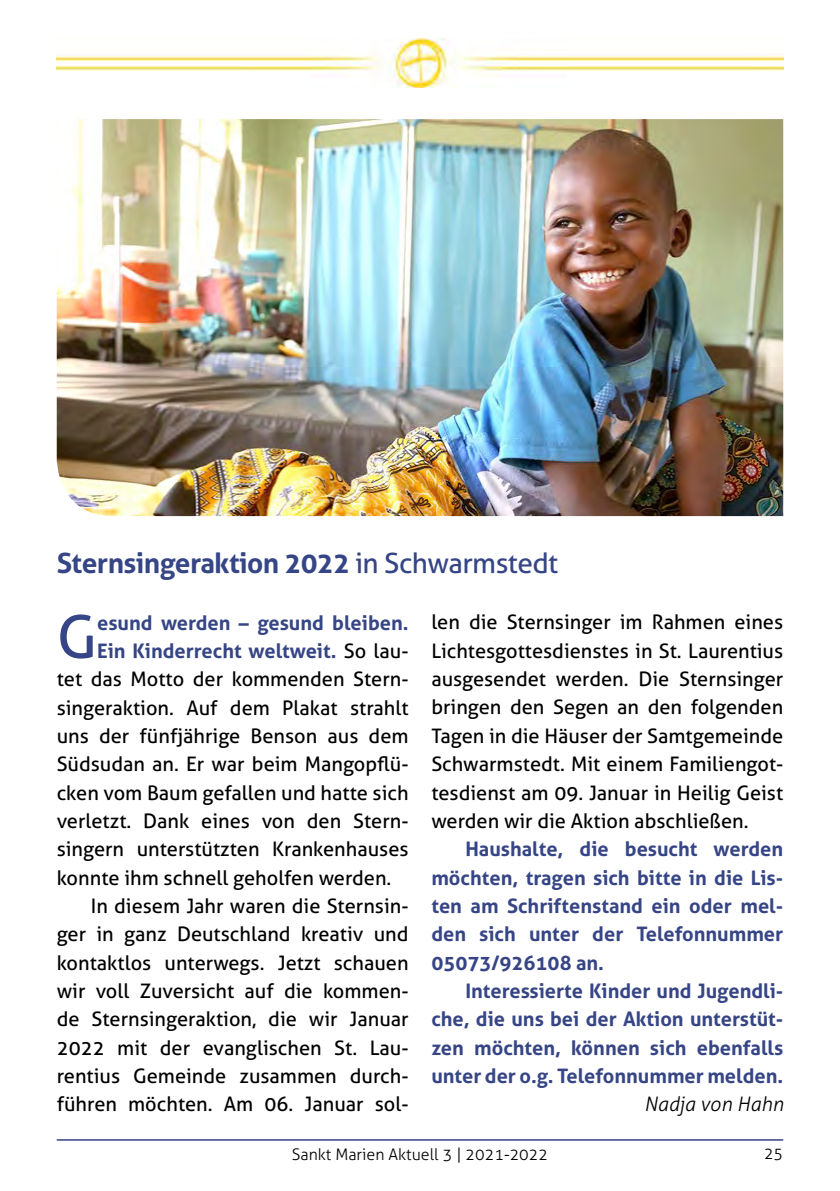
<style>
.page{position:relative;width:840px;height:1191px;background:#fff}
.page>*{position:absolute;margin:0;border:0;box-sizing:border-box;transform-origin:0 0}
.t1{font:59.4px "Aller";color:#364585}
.t2{font:700 28px "Aller";letter-spacing:-.02em;color:#364585}
.t3{font:20px/28.4px "Aller";color:#000;text-align:justify}
.t4{font:700 20px/28.4px "Aller";color:#364585;text-align:justify}
.t5{font:italic 300 20px "Aller";color:#000}
.t6{font:300 16px "Aller";color:#000}
.s1{font-weight:400}
.s2{font-weight:400;color:#000}
</style>
<div class="page">
<hr style="left:57px;top:1139px;width:725px;height:1px;background:#364585">
<img style="left:57px;top:39px;width:725px;height:48px">
<img style="left:57px;top:119px;width:725px;height:397px">
<h2 class="t2" style="left:57px;top:545px;width:502px">Sternsingeraktion 2022 <span class="s1">in Schwarmstedt</span></h2>
<h1 class="t1" style="left:57px;top:600px;width:42px">G</h1>
<p class="t4" style="left:97px;top:608px;width:313px">esund werden – gesund bleiben.</p>
<p class="t3" style="left:431px;top:608px;width:353px">len die Sternsinger im Rahmen eines Lichtesgottesdienstes in St. Laurentius ausgesendet werden. Die Sternsinger bringen den Segen an den folgenden Tagen in die Häuser der Samtgemeinde Schwarmstedt. Mit einem Familiengot&shy;tesdienst am 09. Januar in Heilig Geist werden wir die Aktion abschließen.</p>
<p class="t4" style="left:431px;top:834px;width:353px;text-indent:34px">Haushalte, die besucht werden möchten, tragen sich bitte in die Lis&shy;ten am Schriftenstand ein oder mel&shy;den sich unter der Telefonnummer 05073/926108 an.</p>
<p class="t4" style="left:431px;top:976px;width:353px;text-indent:34px">Interessierte Kinder und Jugendli&shy;che, die uns bei der Aktion unterstüt&shy;zen möchten, können sich ebenfalls unter der o.g. Telefonnummer melden.</p>
<p class="t5" style="left:643px;top:1092px;width:141px">Nadja von Hahn</p>
<p class="t4" style="left:97px;top:636px;width:313px">Ein Kinderrecht weltweit. <span class="s2">So lau-</span></p>
<p class="t3" style="left:57px;top:665px;width:353px">tet das Motto der kommenden Stern-</p>
<p class="t3" style="left:57px;top:693px;width:353px">singeraktion. Auf dem Plakat strahlt</p>
<p class="t3" style="left:57px;top:721px;width:353px">uns der fünfjährige Benson aus dem</p>
<p class="t3" style="left:57px;top:750px;width:353px">Südsudan an. Er war beim Mangopflü-</p>
<p class="t3" style="left:57px;top:778px;width:353px">cken vom Baum gefallen und hatte sich</p>
<p class="t3" style="left:57px;top:806px;width:353px">verletzt. Dank eines von den Stern-</p>
<p class="t3" style="left:57px;top:835px;width:353px">singern unterstützten Krankenhauses</p>
<p class="t3" style="left:57px;top:863px;width:336px">konnte ihm schnell geholfen werden.</p>
<p class="t3" style="left:91px;top:891px;width:319px">In diesem Jahr waren die Sternsin-</p>
<p class="t3" style="left:57px;top:920px;width:353px">ger in ganz Deutschland kreativ und</p>
<p class="t3" style="left:57px;top:948px;width:353px">kontaktlos unterwegs. Jetzt schauen</p>
<p class="t3" style="left:57px;top:976px;width:353px">wir voll Zuversicht auf die kommen-</p>
<p class="t3" style="left:57px;top:1005px;width:353px">de Sternsingeraktion, die wir Januar</p>
<p class="t3" style="left:57px;top:1033px;width:353px">2022 mit der evanglischen St. Lau-</p>
<p class="t3" style="left:57px;top:1061px;width:353px">rentius Gemeinde zusammen durch-</p>
<p class="t3" style="left:57px;top:1090px;width:353px">führen möchten. Am 06. Januar sol-</p>
<p class="t6" style="left:292px;top:1145px;width:258px">Sankt Marien Aktuell 3 | 2021-2022</p>
<p class="t6" style="left:763px;top:1144px;width:21px">25</p>
</div>
